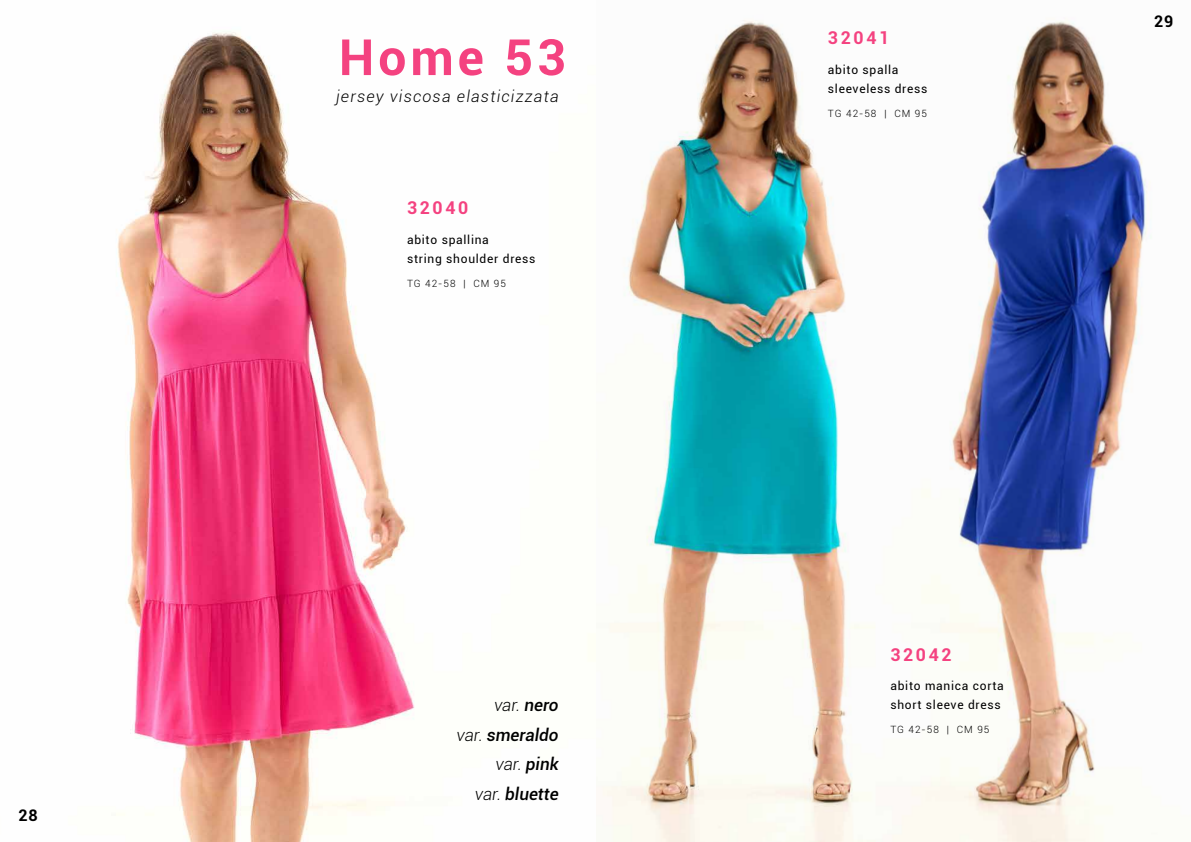
<style>
.page{position:relative;width:1191px;height:842px;background:#fff}
.page>*{position:absolute;margin:0;border:0;box-sizing:border-box;transform-origin:0 0}
.t1{font:700 50px "Roboto";letter-spacing:.08em;color:#f44280}
.t2{font:700 17.7px "Roboto";letter-spacing:.15em;color:#f44280}
.t3{font:italic 500 17.1px/29.9px "Roboto";color:#000;text-align:right}
.t4{font:italic 300 16px "Roboto";letter-spacing:.075em;color:#000}
.t5{font:700 16px "Roboto";color:#000}
.t6{font:12px/19px "Roboto";letter-spacing:.06em;color:#000}
.t7{font:300 10px "Roboto";letter-spacing:.1em;color:#000}
.s1{font-weight:300}
</style>
<div class="page">
<img style="left:116px;top:32px;width:299px;height:810px">
<img style="left:602px;top:20px;width:273px;height:822px">
<img style="left:875px;top:21px;width:276px;height:821px">
<h3 class="t5" style="left:18px;top:804px;width:21px">28</h3>
<h1 class="t1" style="left:339px;top:22px;width:228px">Home 53</h1>
<h3 class="t4" style="left:336px;top:86px;width:224px">jersey viscosa elasticizzata</h3>
<h2 class="t2" style="left:407px;top:195px;width:63px">32040</h2>
<p class="t6" style="left:407px;top:229px;width:130px">abito spallina<br>string shoulder dress</p>
<p class="t7" style="left:407px;top:276px;width:100px">TG 42-58 | CM 95</p>
<h3 class="t3" style="left:456px;top:689px;width:104px"><span class="s1">var.</span> nero<br><span class="s1">var.</span> smeraldo <span class="s1">var.</span> pink<br><span class="s1">var.</span> bluette</h3>
<h2 class="t2" style="left:828px;top:25px;width:63px">32041</h2>
<p class="t6" style="left:828px;top:60px;width:101px">abito spalla sleeveless dress</p>
<p class="t7" style="left:828px;top:106px;width:100px">TG 42-58 | CM 95</p>
<h3 class="t5" style="left:1154px;top:10px;width:21px">29</h3>
<h2 class="t2" style="left:890px;top:642px;width:63px">32042</h2>
<p class="t6" style="left:890px;top:676px;width:115px">abito manica corta short sleeve dress</p>
<p class="t7" style="left:890px;top:723px;width:100px">TG 42-58 | CM 95</p>
</div>
